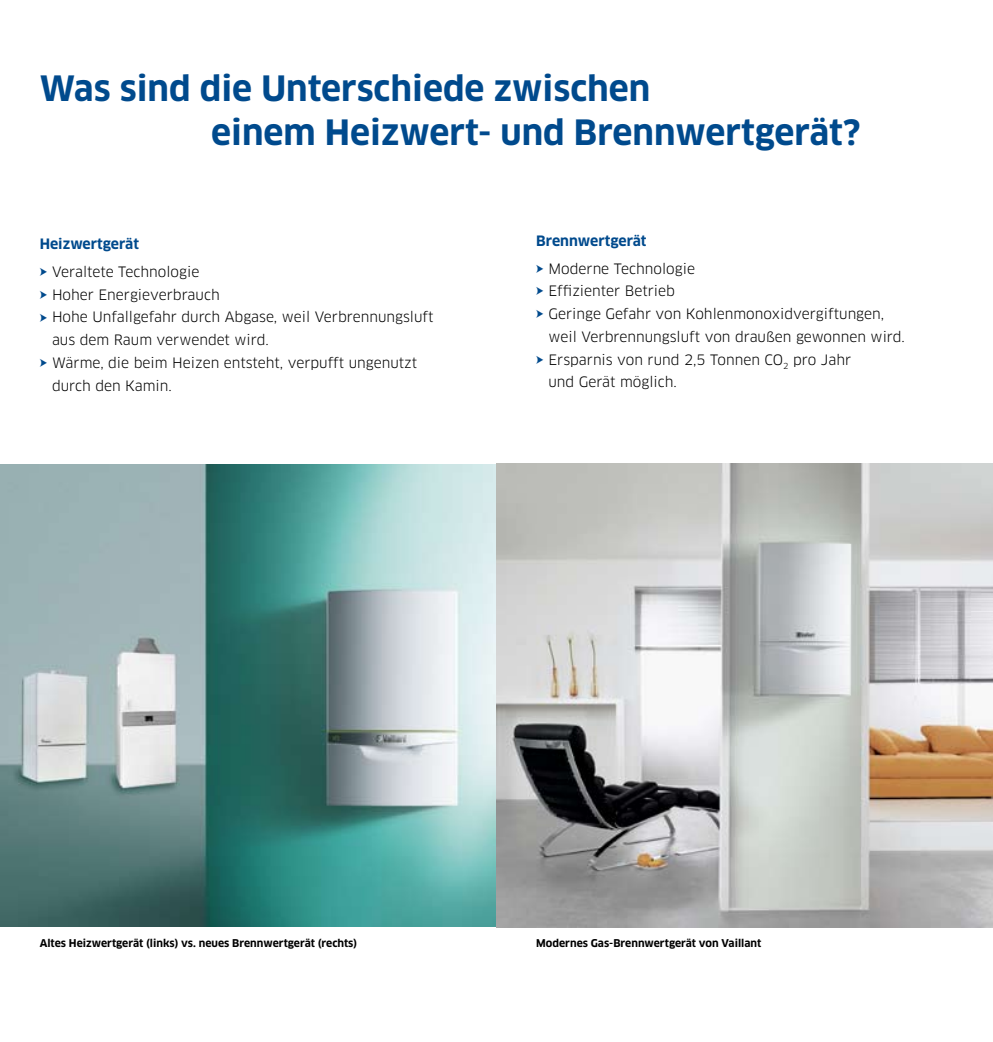
<style>
.page{position:relative;width:993px;height:1042px;background:#fff}
.page>*{position:absolute;margin:0;border:0;box-sizing:border-box;transform-origin:0 0}
.t1{font:700 34.12px/43.8px "Clan OT";color:#004a8d}
.t2{font:14px/27.7px "Clan OT";color:#000}
.t3{font:700 10.5px "Clan OT";color:#000}
.s1{font-weight:700;color:#004a8d}
.s2{font-family:"Arrow Matic";font-size:9.8px;color:#004a8d}
</style>
<div class="page">
<img style="left:0;top:464px;width:992px;height:463px">
<h1 class="t1" style="left:211px;top:67px;width:650px;text-indent:-171px">Was sind die Unterschiede zwischen<br>einem Heizwert- und Brennwertgerät?</h1>
<p class="t2" style="left:40px;top:230px;width:161px"><span class="s1">Heizwertgerät<br></span><span class="s2">É</span> Veraltete Technologie</p>
<p class="t2" style="left:40px;top:281px;width:181px"><span class="s2">É</span> Hoher Energieverbrauch</p>
<p class="t2" style="left:40px;top:303px;width:395px"><span class="s2">É</span> Hohe Unfallgefahr durch Abgase, weil Verbrennungsluft</p>
<p class="t2" style="left:52px;top:326px;width:218px">aus dem Raum verwendet wird.</p>
<p class="t2" style="left:40px;top:349px;width:379px"><span class="s2">É</span> Wärme, die beim Heizen entsteht, verpufft ungenutzt</p>
<p class="t2" style="left:52px;top:372px;width:121px">durch den Kamin.</p>
<p class="t2" style="left:536px;top:227px;width:160px"><span class="s1">Brennwertgerät<br></span><span class="s2">É</span> Moderne Technologie</p>
<p class="t2" style="left:536px;top:277px;width:140px"><span class="s2">É</span> Effizienter Betrieb</p>
<p class="t2" style="left:536px;top:300px;width:349px"><span class="s2">É</span> Geringe Gefahr von Kohlenmonoxidvergiftungen,</p>
<p class="t2" style="left:548px;top:323px;width:358px">weil Verbrennungsluft von draußen gewonnen wird.</p>
<p class="t2" style="left:536px;top:346px;width:316px"><span class="s2">É</span> Ersparnis von rund 2,5 Tonnen CO<sub>2</sub> pro Jahr</p>
<p class="t2" style="left:548px;top:368px;width:130px">und Gerät möglich.</p>
<p class="t3" style="left:40px;top:936px;width:319px">Altes Heizwertgerät (links) vs. neues Brennwertgerät (rechts)</p>
<p class="t3" style="left:536px;top:936px;width:227px">Modernes Gas-Brennwertgerät von Vaillant</p>
</div>
